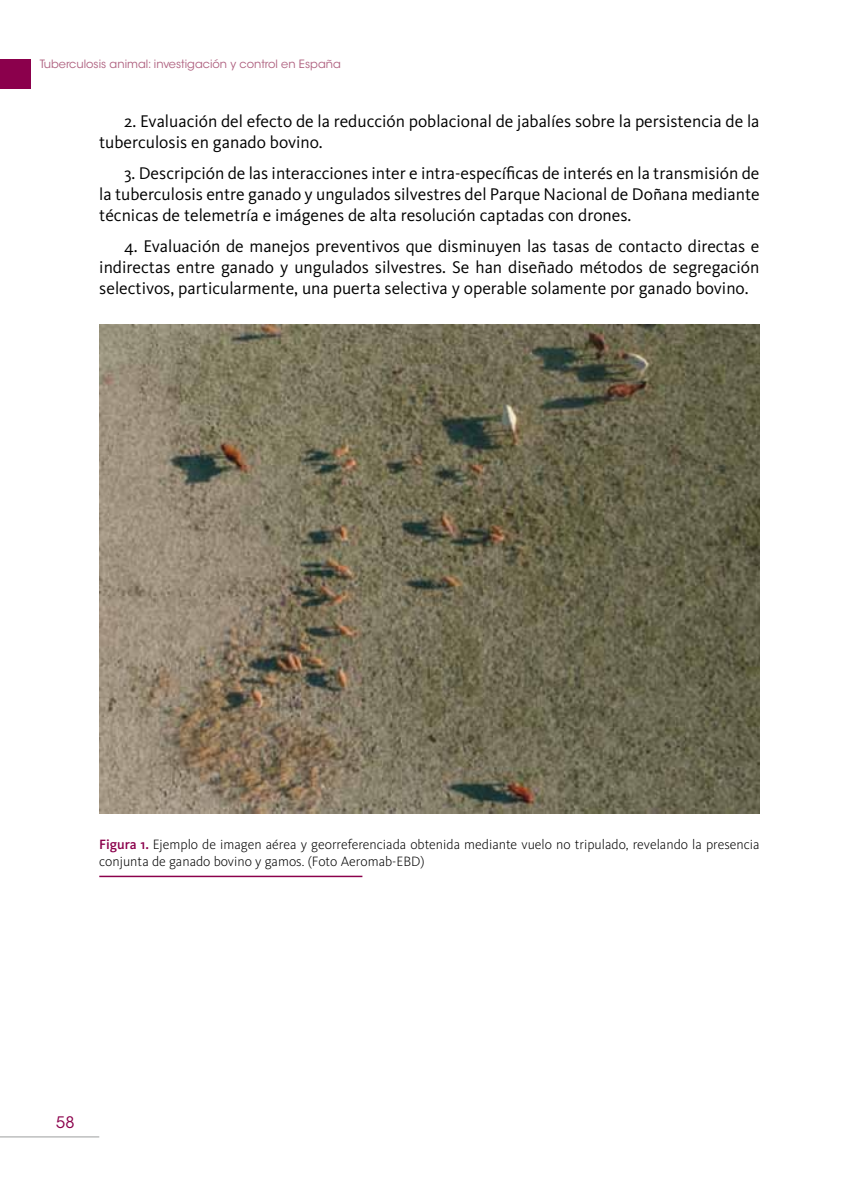
<style>
.page{position:relative;width:844px;height:1191px;background:#fff}
.page>*{position:absolute;margin:0;border:0;box-sizing:border-box;transform-origin:0 0}
.t1{font:17.5px/21px "Kievit OT";color:#000;text-align:justify}
.t2{font:15.75px "ITC Avant Garde Std";color:#8b004c}
.t3{font:300 14px/16.8px "Kievit OT";color:#000}
.t4{font:11.38px "ITC Avant Garde Std";color:#ae5f7e}
.s1{font-weight:500;color:#8b004c}
</style>
<div class="page">
<hr style="left:0;top:1136px;width:99px;height:1px;background:#9c9e9f">
<div style="left:0;top:60px;width:31px;height:29px;background:#8b004c"></div>
<hr style="left:99px;top:875px;width:263px;height:2px;background:#8b004c">
<img style="left:99px;top:325px;width:660px;height:489px">
<p class="t4" style="left:40px;top:57px;width:302px">Tuberculosis animal: investigación y control en España</p>
<p class="t1" style="left:99px;top:111px;width:661px;text-indent:25px">2. Evaluación del efecto de la reducción poblacional de jabalíes sobre la persistencia de la tuberculosis en ganado bovino.</p>
<p class="t1" style="left:99px;top:163px;width:661px;text-indent:25px">3. Descripción de las interacciones inter e intra-específicas de interés en la transmisión de la tuberculosis entre ganado y ungulados silvestres del Parque Nacional de Doñana mediante técnicas de telemetría e imágenes de alta resolución captadas con drones.</p>
<p class="t1" style="left:99px;top:236px;width:661px;text-indent:25px">4. Evaluación de manejos preventivos que disminuyen las tasas de contacto directas e indirectas entre ganado y ungulados silvestres. Se han diseñado métodos de segregación selectivos, particularmente, una puerta selectiva y operable solamente por ganado bovino.</p>
<p class="t3" style="left:99px;top:835px;width:661px"><span class="s1">Figura 1.</span> Ejemplo de imagen aérea y georreferenciada obtenida mediante vuelo no tripulado, revelando la presencia conjunta de ganado bovino y gamos. (Foto Aeromab-EBD)</p>
<p class="t2" style="left:56px;top:1113px;width:20px">58</p>
</div>
